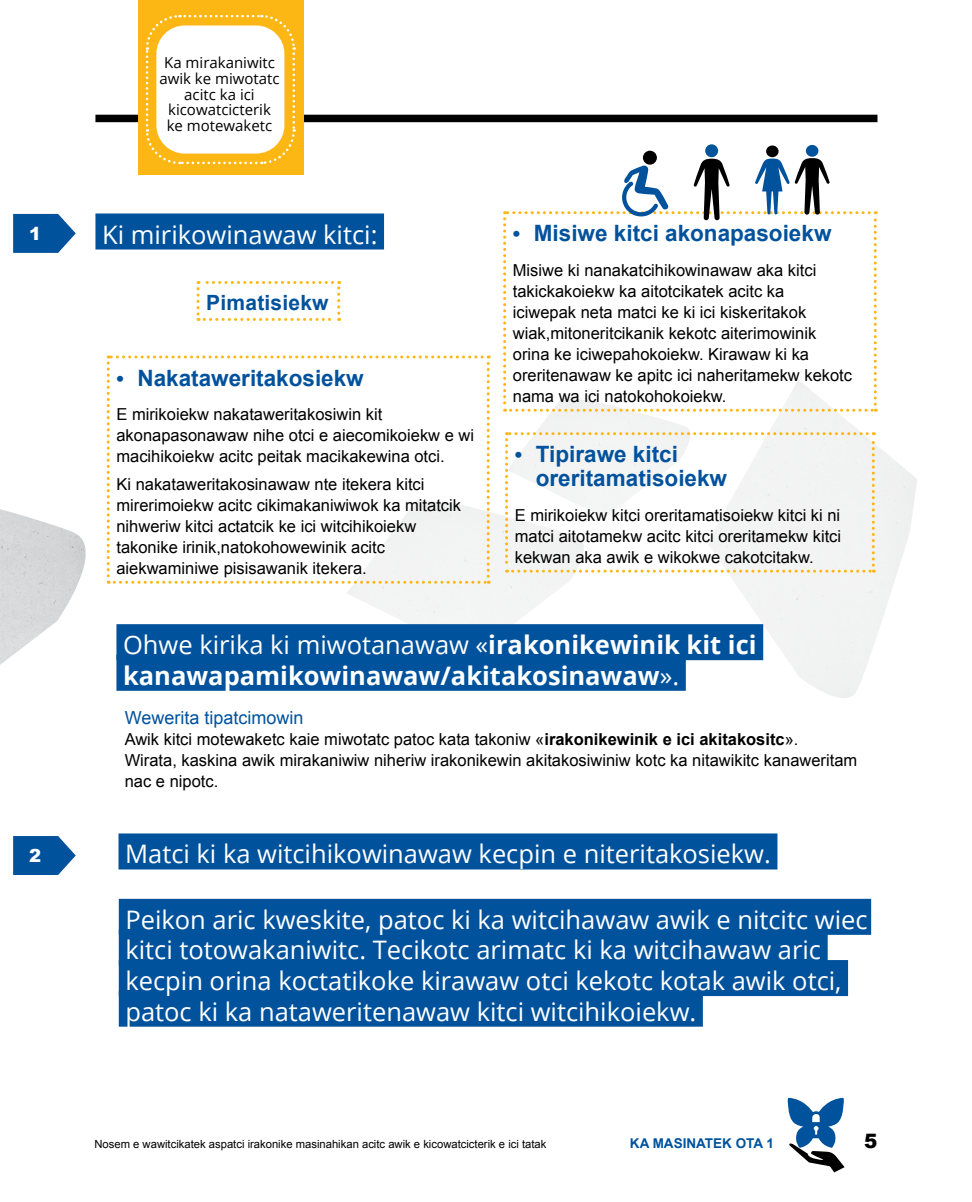
<style>
.page{position:relative;width:972px;height:1202px;background:#fff}
.page>*{position:absolute;margin:0;border:0;box-sizing:border-box;transform-origin:0 0}
.t1{font:25.5px/30.6px "Open Sans";color:#fff}
.t2{font:700 25.5px/30.6px "Open Sans";color:#fff}
.t3{font:700 22.5px/24px "Arial";color:#00529c}
.t4{font:700 21px "Arial";letter-spacing:.01em;color:#00529c}
.t5{font:900 19.8px "Arial";color:#000}
.t6{font:18px "Arial";color:#00529c}
.t7{font:900 18px "Arial";color:#fff}
.t8{font:16.5px/21px "Arial";color:#000}
.t9{font:15px/15.9px "Open Sans";color:#000;text-align:center}
.t10{font:700 13.5px "Arial";color:#00529c}
.t11{font:11.25px "Arial";color:#000}
.s1{font-size:21px}
.s2{font-weight:400}
.s3{font-weight:700}
</style>
<div class="page">
<img style="left:0;top:509px;width:86px;height:156px">
<div style="left:95px;top:115px;width:782px;height:7px;background:#000"></div>
<img style="left:707px;top:409px;width:210px;height:289px">
<img style="left:347px;top:512px;width:235px;height:112px">
<div style="left:119px;top:898px;width:752px;height:36px;background:#00529c"></div>
<div style="left:119px;top:929px;width:709px;height:36px;background:#00529c"></div>
<div style="left:119px;top:960px;width:729px;height:36px;background:#00529c"></div>
<div style="left:119px;top:990px;width:584px;height:36px;background:#00529c"></div>
<div style="left:95px;top:213px;width:289px;height:36px;background:#00529c"></div>
<svg style="left:107px;top:355px;width:383px;height:229px"></svg>
<svg style="left:505px;top:432px;width:370px;height:140px"></svg>
<svg style="left:197px;top:281px;width:143px;height:40px"></svg>
<div style="left:116px;top:624px;width:647px;height:36px;background:#00529c"></div>
<div style="left:116px;top:655px;width:570px;height:36px;background:#00529c"></div>
<div style="left:119px;top:833px;width:658px;height:36px;background:#00529c"></div>
<svg style="left:787px;top:1097px;width:58px;height:75px"></svg>
<div style="left:766px;top:145px;width:13px;height:12px;background:#000;border-radius:50%"></div>
<div style="left:806px;top:145px;width:12px;height:12px;background:#00529c;border-radius:50%"></div>
<div style="left:705px;top:144px;width:13px;height:13px;background:#005499;border-radius:50%"></div>
<svg style="left:503px;top:158px;width:374px;height:254px"></svg>
<div style="left:643px;top:151px;width:14px;height:14px;background:#000;border-radius:50%"></div>
<div style="left:138px;top:0;width:166px;height:175px;background:#fdb714"></div>
<svg style="left:145px;top:14px;width:151px;height:151px"></svg>
<svg style="left:13px;top:214px;width:63px;height:39px;background:#256baa"></svg>
<svg style="left:13px;top:836px;width:63px;height:39px;background:#256baa"></svg>
<p class="t7" style="left:29px;top:221px;width:14px">1</p>
<p class="t7" style="left:29px;top:842px;width:14px">2</p>
<p class="t9" style="left:159px;top:54px;width:122px">Ka mirakaniwitc awik ke miwotatc acitc ka ici kicowatcicterik ke motewaketc</p>
<h1 class="t1" style="left:102px;top:218px;width:277px">Ki mirikowinawaw kitci:</h1>
<p class="t4" style="left:206px;top:289px;width:124px">Pimatisiekw</p>
<h2 class="t3" style="left:116px;top:366px;width:249px"><span class="s1">•</span> Nakataweritakosiekw</h2>
<p class="t8" style="left:116px;top:404px;width:359px">E mirikoiekw nakataweritakosiwin kit akonapasonawaw nihe otci e aiecomikoiekw e wi macihikoiekw acitc peitak macikakewina otci.</p>
<p class="t8" style="left:116px;top:474px;width:346px">Ki nakataweritakosinawaw nte itekera kitci mirerimoiekw acitc cikimakaniwiwok ka mitatcik nihweriw kitci actatcik ke ici witcihikoiekw takonike irinik,natokohowewinik acitc aiekwaminiwe pisisawanik itekera.</p>
<h2 class="t3" style="left:513px;top:222px;width:320px"><span class="s1">•</span> Misiwe kitci akonapasoiekw</h2>
<p class="t8" style="left:513px;top:260px;width:341px">Misiwe ki nanakatcihikowinawaw aka kitci takickakoiekw ka aitotcikatek acitc ka<br>iciwepak neta matci ke ki ici kiskeritakok wiak,mitoneritcikanik kekotc aiterimowinik orina ke iciwepahokoiekw. Kirawaw ki ka oreritenawaw ke apitc ici naheritamekw kekotc nama wa ici natokohokoiekw.</p>
<h2 class="t3" style="left:536px;top:443px;width:193px;text-indent:-21px"><span class="s1">•</span> Tipirawe kitci oreritamatisoiekw</h2>
<p class="t8" style="left:515px;top:505px;width:328px;text-align:justify">E mirikoiekw kitci oreritamatisoiekw kitci ki ni matci aitotamekw acitc kitci oreritamekw kitci kekwan aka awik e wikokwe cakotcitakw.</p>
<h1 class="t2" style="left:123px;top:629px;width:635px"><span class="s2">Ohwe kirika ki miwotanawaw «</span>irakonikewinik kit ici kanawapamikowinawaw/akitakosinawaw<span class="s2">».</span></h1>
<p class="t6" style="left:125px;top:706px;width:180px">Wewerita tipatcimowin</p>
<p class="t8" style="left:125px;top:729px;width:734px">Awik kitci motewaketc kaie miwotatc patoc kata takoniw «<span class="s3">irakonikewinik e ici akitakositc</span>».<br>Wirata, kaskina awik mirakaniwiw niheriw irakonikewin akitakosiwiniw kotc ka nitawikitc kanaweritam nac e nipotc.</p>
<h1 class="t1" style="left:125px;top:838px;width:647px">Matci ki ka witcihikowinawaw kecpin e niteritakosiekw.</h1>
<p class="t1" style="left:125px;top:903px;width:744px">Peikon aric kweskite, patoc ki ka witcihawaw awik e nitcitc wiec kitci totowakaniwitc. Tecikotc arimatc ki ka witcihawaw aric kecpin orina koctatikoke kirawaw otci kekotc kotak awik otci, patoc ki ka nataweritenawaw kitci witcihikoiekw.</p>
<p class="t11" style="left:94px;top:1136px;width:454px">Nosem e wawitcikatek aspatci irakonike masinahikan acitc awik e kicowatcicterik e ici tatak</p>
<p class="t5" style="left:864px;top:1126px;width:15px">5</p>
<p class="t10" style="left:630px;top:1134px;width:145px">KA MASINATEK OTA 1</p>
</div>
